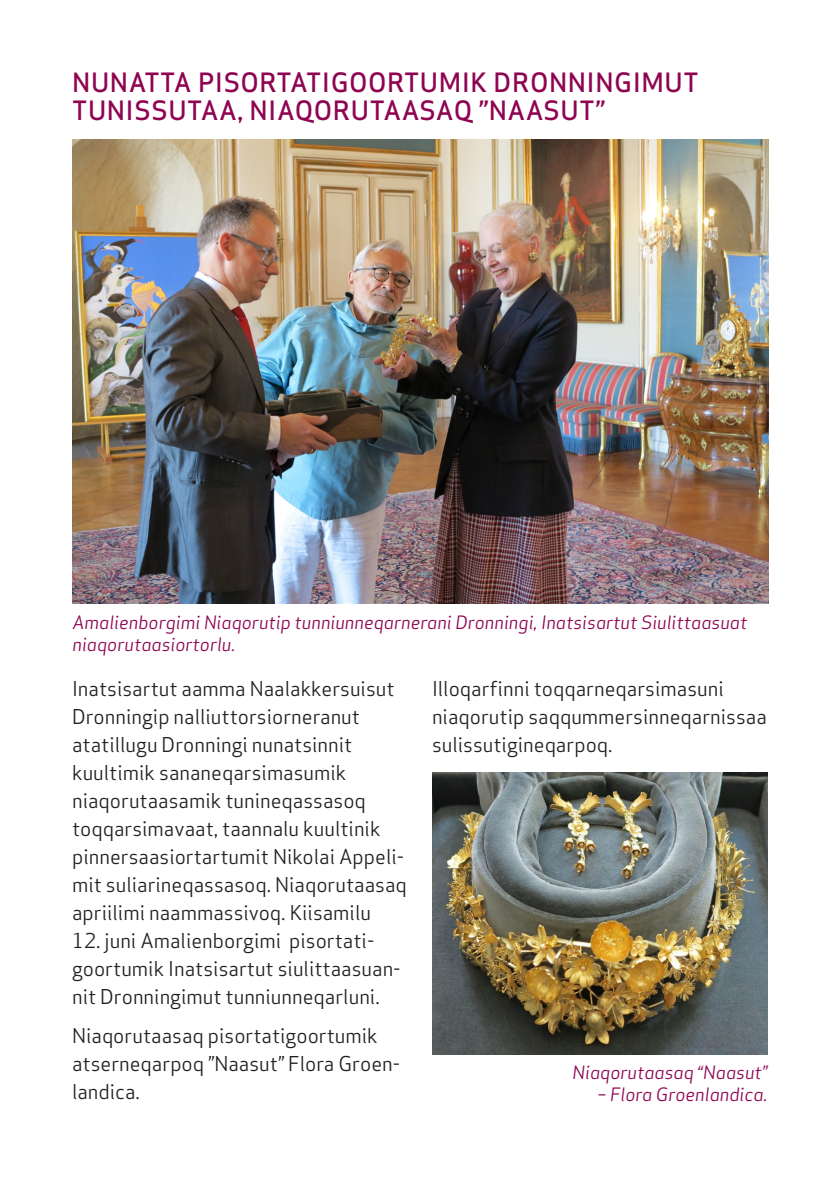
<style>
.page{position:relative;width:840px;height:1191px;background:#fff}
.page>*{position:absolute;margin:0;border:0;box-sizing:border-box;transform-origin:0 0}
.Overskrift_stor{font:500 26px/28px "Apex Sans";letter-spacing:.02em;color:#8e0451}
.Brød{font:20px/28px "Apex Sans";color:#231f20}
.Billedtekst{font:italic 18px/22px "Apex Sans";color:#8e0451}
</style>
<div class="page">
<img style="left:72px;top:139px;width:695px;height:464px">
<img style="left:432px;top:772px;width:335px;height:282px">
<p class="Overskrift_stor" style="left:72px;top:65px;width:627px">NUNATTA PISORTATIGOORTUMIK DRONNINGIMUT<br>TUNISSUTAA, NIAQORUTAASAQ ”NAASUT”</p>
<p class="Billedtekst" style="left:72px;top:610px;width:676px">Amalienborgimi Niaqorutip tunniunneqarnerani Dronningi, Inatsisartut Siulittaasuat niaqorutaasiortorlu.</p>
<p class="Brød" style="left:72px;top:672px;width:336px">Inatsisartut aamma Naalakkersuisut Dronningip nalliuttorsiorneranut atatillugu Dronningi nunatsinnit kuultimik sananeqarsimasumik niaqorutaasamik tunineqassasoq toqqarsimavaat, taannalu kuultinik pinnersaasiortartumit Nikolai Appeli&shy;mit suliarineqassasoq. Niaqorutaasaq apriilimi naammassivoq. Kiisamilu</p>
<p class="Brød" style="left:72px;top:924px;width:330px">12. juni Amalienborgimi pisortati&shy;goortumik Inatsisartut siulittaasuan&shy;nit Dronningimut tunniunneqarluni.</p>
<p class="Brød" style="left:72px;top:1019px;width:329px">Niaqorutaasaq pisortatigoortumik atserneqarpoq ”Naasut” Flora Groen&shy;landica.</p>
<p class="Brød" style="left:432px;top:672px;width:336px">Illoqarfinni toqqarneqarsimasuni niaqorutip saqqummersinneqarnissaa sulissutigineqarpoq.</p>
<p class="Billedtekst" style="left:572px;top:1060px;width:196px">Niaqorutaasaq “Naasut”</p>
<p class="Billedtekst" style="left:597px;top:1082px;width:171px">– Flora Groenlandica.</p>
</div>
